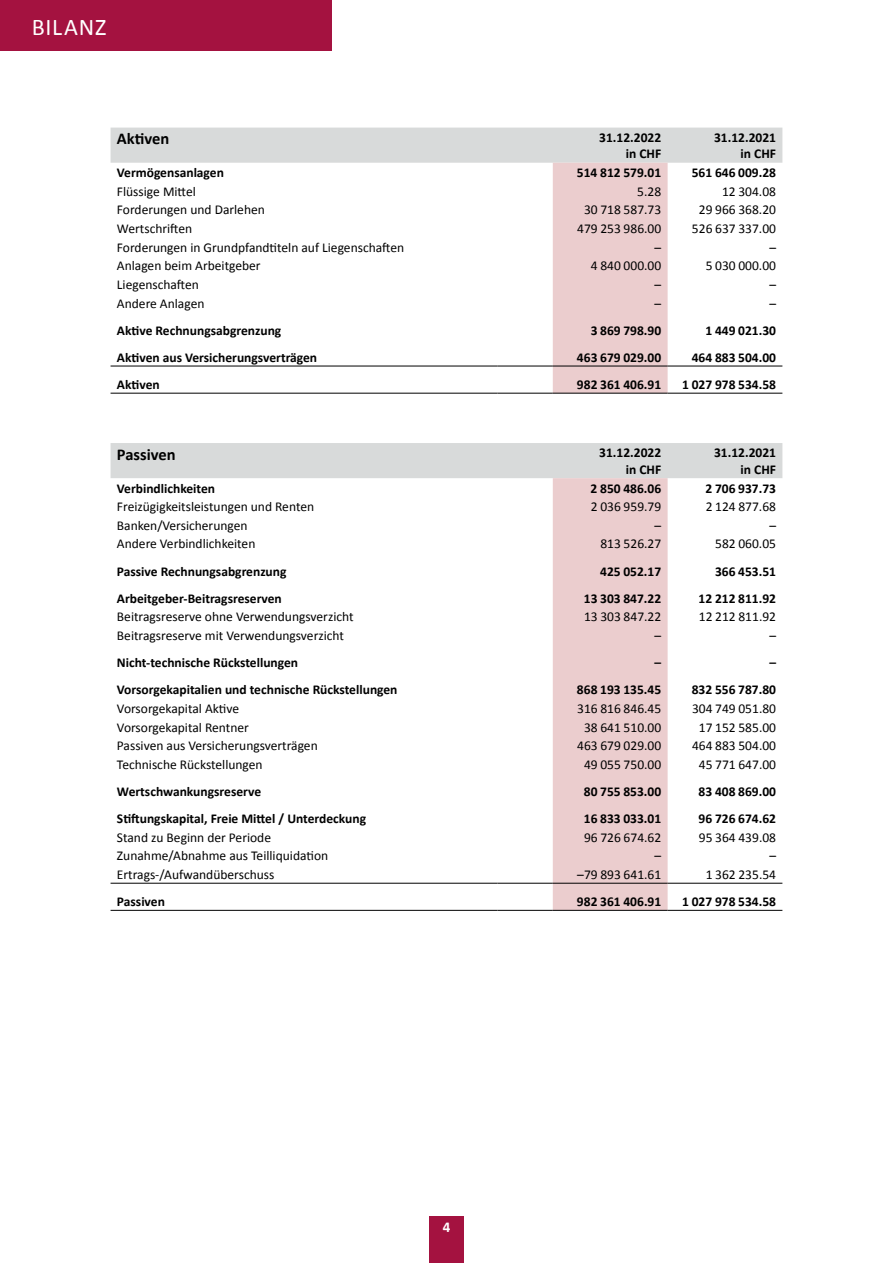
<style>
.page{position:relative;width:893px;height:1263px;background:#fff}
.page>*{position:absolute;margin:0;border:0;box-sizing:border-box;transform-origin:0 0}
.Rubriktitel{font:24px "Calibri";letter-spacing:.03em;color:#fff}
.Tab_T1_in_Kopf{font:700 16.5px "Calibri";color:#000}
.t1{font:700 15px "Calibri";color:#fff}
.Tab_GT{font:13.5px "Calibri";color:#000}
.Tab_UT1_fett{font:700 13.5px "Calibri";color:#000}
.Tab_Zahl{font:13.5px "Calibri";color:#000}
.Tab_Zahl_fett{font:700 13.5px "Calibri";color:#000}
.Tab_Kopf{font:700 13.5px "Calibri";color:#000}
</style>
<div class="page">
<div style="left:429px;top:1216px;width:34px;height:47px;background:#a41240"></div>
<div style="left:0;top:0;width:332px;height:51px;background:#a41240"></div>
<svg style="left:111px;top:128px;width:671px;height:265px"></svg>
<hr style="left:553px;top:366px;width:115px;height:1px;background:#000">
<hr style="left:668px;top:366px;width:114px;height:1px;background:#000">
<hr style="left:553px;top:393px;width:115px;height:1px;background:#000">
<hr style="left:668px;top:393px;width:114px;height:1px;background:#000">
<hr style="left:497px;top:393px;width:56px;height:1px;background:#000">
<hr style="left:111px;top:393px;width:386px;height:1px;background:#000">
<hr style="left:497px;top:366px;width:56px;height:1px;background:#000">
<hr style="left:111px;top:366px;width:386px;height:1px;background:#000">
<div style="left:111px;top:443px;width:671px;height:35px;background:#d8dada"></div>
<div style="left:553px;top:478px;width:115px;height:432px;background:#ebcdce"></div>
<hr style="left:553px;top:883px;width:115px;height:1px;background:#000">
<hr style="left:668px;top:883px;width:114px;height:1px;background:#000">
<hr style="left:553px;top:910px;width:115px;height:1px;background:#000">
<hr style="left:668px;top:910px;width:114px;height:1px;background:#000">
<hr style="left:497px;top:883px;width:56px;height:1px;background:#000">
<hr style="left:497px;top:910px;width:56px;height:1px;background:#000">
<hr style="left:111px;top:883px;width:386px;height:1px;background:#000">
<hr style="left:111px;top:910px;width:386px;height:1px;background:#000">
<p class="Rubriktitel" style="left:32px;top:11px;width:76px">BILANZ</p>
<p class="Tab_T1_in_Kopf" style="left:117px;top:128px;width:54px">Aktiven</p>
<p class="Tab_Kopf" style="left:599px;top:129px;width:63px">31.12.2022</p>
<p class="Tab_Kopf" style="left:626px;top:145px;width:37px">in CHF</p>
<p class="Tab_Kopf" style="left:714px;top:129px;width:63px">31.12.2021</p>
<p class="Tab_Kopf" style="left:741px;top:145px;width:37px">in CHF</p>
<p class="Tab_UT1_fett" style="left:117px;top:164px;width:108px">Vermögensanlagen</p>
<p class="Tab_Zahl_fett" style="left:577px;top:164px;width:86px">514 812 579.01</p>
<p class="Tab_Zahl_fett" style="left:692px;top:164px;width:86px">561 646 009.28</p>
<p class="Tab_GT" style="left:117px;top:183px;width:80px">Flüssige Mittel</p>
<p class="Tab_Zahl" style="left:637px;top:183px;width:25px">5.28</p>
<p class="Tab_Zahl" style="left:722px;top:183px;width:56px">12 304.08</p>
<p class="Tab_GT" style="left:117px;top:201px;width:149px">Forderungen und Darlehen</p>
<p class="Tab_Zahl" style="left:584px;top:201px;width:79px">30 718 587.73</p>
<p class="Tab_Zahl" style="left:699px;top:201px;width:79px">29 966 368.20</p>
<p class="Tab_GT" style="left:117px;top:220px;width:77px">Wertschriften</p>
<p class="Tab_Zahl" style="left:577px;top:220px;width:86px">479 253 986.00</p>
<p class="Tab_Zahl" style="left:692px;top:220px;width:86px">526 637 337.00</p>
<p class="Tab_GT" style="left:117px;top:239px;width:289px">Forderungen in Grundpfandtiteln auf Liegenschaften</p>
<p class="Tab_Zahl" style="left:654px;top:239px;width:8px">–</p>
<p class="Tab_Zahl" style="left:769px;top:239px;width:8px">–</p>
<p class="Tab_GT" style="left:117px;top:257px;width:145px">Anlagen beim Arbeitgeber</p>
<p class="Tab_Zahl" style="left:591px;top:257px;width:72px">4 840 000.00</p>
<p class="Tab_Zahl" style="left:706px;top:257px;width:72px">5 030 000.00</p>
<p class="Tab_GT" style="left:117px;top:276px;width:83px">Liegenschaften</p>
<p class="Tab_Zahl" style="left:654px;top:276px;width:8px">–</p>
<p class="Tab_Zahl" style="left:769px;top:276px;width:8px">–</p>
<p class="Tab_GT" style="left:117px;top:294px;width:89px">Andere Anlagen</p>
<p class="Tab_Zahl" style="left:654px;top:294px;width:8px">–</p>
<p class="Tab_Zahl" style="left:769px;top:294px;width:8px">–</p>
<p class="Tab_UT1_fett" style="left:117px;top:321px;width:166px">Aktive Rechnungsabgrenzung</p>
<p class="Tab_Zahl_fett" style="left:591px;top:321px;width:72px">3 869 798.90</p>
<p class="Tab_Zahl_fett" style="left:705px;top:321px;width:72px">1 449 021.30</p>
<p class="Tab_UT1_fett" style="left:117px;top:349px;width:202px">Aktiven aus Versicherungsverträgen</p>
<p class="Tab_Zahl_fett" style="left:577px;top:349px;width:86px">463 679 029.00</p>
<p class="Tab_Zahl_fett" style="left:692px;top:349px;width:86px">464 883 504.00</p>
<p class="Tab_UT1_fett" style="left:117px;top:376px;width:44px">Aktiven</p>
<p class="Tab_Zahl_fett" style="left:577px;top:376px;width:86px">982 361 406.91</p>
<p class="Tab_Zahl_fett" style="left:682px;top:376px;width:95px">1 027 978 534.58</p>
<p class="Tab_T1_in_Kopf" style="left:117px;top:444px;width:60px">Passiven</p>
<p class="Tab_Kopf" style="left:599px;top:444px;width:63px">31.12.2022</p>
<p class="Tab_Kopf" style="left:626px;top:461px;width:37px">in CHF</p>
<p class="Tab_Kopf" style="left:714px;top:444px;width:63px">31.12.2021</p>
<p class="Tab_Kopf" style="left:741px;top:461px;width:37px">in CHF</p>
<p class="Tab_UT1_fett" style="left:117px;top:479px;width:100px">Verbindlichkeiten</p>
<p class="Tab_Zahl_fett" style="left:591px;top:479px;width:72px">2 850 486.06</p>
<p class="Tab_Zahl_fett" style="left:705px;top:479px;width:72px">2 706 937.73</p>
<p class="Tab_GT" style="left:117px;top:498px;width:199px">Freizügigkeitsleistungen und Renten</p>
<p class="Tab_Zahl" style="left:591px;top:498px;width:72px">2 036 959.79</p>
<p class="Tab_Zahl" style="left:706px;top:498px;width:72px">2 124 877.68</p>
<p class="Tab_GT" style="left:117px;top:517px;width:132px">Banken/Versicherungen</p>
<p class="Tab_Zahl" style="left:654px;top:517px;width:8px">–</p>
<p class="Tab_Zahl" style="left:769px;top:517px;width:8px">–</p>
<p class="Tab_GT" style="left:117px;top:535px;width:140px">Andere Verbindlichkeiten</p>
<p class="Tab_Zahl" style="left:600px;top:535px;width:62px">813 526.27</p>
<p class="Tab_Zahl" style="left:715px;top:535px;width:62px">582 060.05</p>
<p class="Tab_UT1_fett" style="left:117px;top:562px;width:171px">Passive Rechnungsabgrenzung</p>
<p class="Tab_Zahl_fett" style="left:600px;top:562px;width:63px">425 052.17</p>
<p class="Tab_Zahl_fett" style="left:715px;top:562px;width:63px">366 453.51</p>
<p class="Tab_UT1_fett" style="left:117px;top:590px;width:166px">Arbeitgeber-Beitragsreserven</p>
<p class="Tab_Zahl_fett" style="left:584px;top:590px;width:79px">13 303 847.22</p>
<p class="Tab_Zahl_fett" style="left:699px;top:590px;width:79px">12 212 811.92</p>
<p class="Tab_GT" style="left:117px;top:608px;width:238px">Beitragsreserve ohne Verwendungsverzicht</p>
<p class="Tab_Zahl" style="left:584px;top:608px;width:79px">13 303 847.22</p>
<p class="Tab_Zahl" style="left:699px;top:608px;width:79px">12 212 811.92</p>
<p class="Tab_GT" style="left:117px;top:627px;width:229px">Beitragsreserve mit Verwendungsverzicht</p>
<p class="Tab_Zahl" style="left:654px;top:627px;width:8px">–</p>
<p class="Tab_Zahl" style="left:769px;top:627px;width:8px">–</p>
<p class="Tab_UT1_fett" style="left:117px;top:654px;width:183px">Nicht-technische Rückstellungen</p>
<p class="Tab_Zahl_fett" style="left:654px;top:654px;width:8px">–</p>
<p class="Tab_Zahl_fett" style="left:769px;top:654px;width:8px">–</p>
<p class="Tab_UT1_fett" style="left:117px;top:681px;width:282px">Vorsorgekapitalien und technische Rückstellungen</p>
<p class="Tab_Zahl_fett" style="left:577px;top:681px;width:86px">868 193 135.45</p>
<p class="Tab_Zahl_fett" style="left:692px;top:681px;width:86px">832 556 787.80</p>
<p class="Tab_GT" style="left:117px;top:700px;width:124px">Vorsorgekapital Aktive</p>
<p class="Tab_Zahl" style="left:577px;top:700px;width:86px">316 816 846.45</p>
<p class="Tab_Zahl" style="left:692px;top:700px;width:86px">304 749 051.80</p>
<p class="Tab_GT" style="left:117px;top:718px;width:133px">Vorsorgekapital Rentner</p>
<p class="Tab_Zahl" style="left:584px;top:718px;width:79px">38 641 510.00</p>
<p class="Tab_Zahl" style="left:699px;top:718px;width:79px">17 152 585.00</p>
<p class="Tab_GT" style="left:117px;top:737px;width:202px">Passiven aus Versicherungsverträgen</p>
<p class="Tab_Zahl" style="left:577px;top:737px;width:86px">463 679 029.00</p>
<p class="Tab_Zahl" style="left:692px;top:737px;width:86px">464 883 504.00</p>
<p class="Tab_GT" style="left:117px;top:756px;width:147px">Technische Rückstellungen</p>
<p class="Tab_Zahl" style="left:584px;top:756px;width:79px">49 055 750.00</p>
<p class="Tab_Zahl" style="left:699px;top:756px;width:79px">45 771 647.00</p>
<p class="Tab_UT1_fett" style="left:117px;top:783px;width:146px">Wertschwankungsreserve</p>
<p class="Tab_Zahl_fett" style="left:584px;top:783px;width:79px">80 755 853.00</p>
<p class="Tab_Zahl_fett" style="left:699px;top:783px;width:79px">83 408 869.00</p>
<p class="Tab_UT1_fett" style="left:117px;top:810px;width:251px">Stiftungskapital, Freie Mittel / Unterdeckung</p>
<p class="Tab_Zahl_fett" style="left:584px;top:810px;width:79px">16 833 033.01</p>
<p class="Tab_Zahl_fett" style="left:699px;top:810px;width:79px">96 726 674.62</p>
<p class="Tab_GT" style="left:117px;top:829px;width:156px">Stand zu Beginn der Periode</p>
<p class="Tab_Zahl" style="left:584px;top:829px;width:79px">96 726 674.62</p>
<p class="Tab_Zahl" style="left:699px;top:829px;width:79px">95 364 439.08</p>
<p class="Tab_GT" style="left:117px;top:847px;width:213px">Zunahme/Abnahme aus Teilliquidation</p>
<p class="Tab_Zahl" style="left:654px;top:847px;width:8px">–</p>
<p class="Tab_Zahl" style="left:769px;top:847px;width:8px">–</p>
<p class="Tab_GT" style="left:117px;top:866px;width:159px">Ertrags-/Aufwandüberschuss</p>
<p class="Tab_Zahl" style="left:577px;top:866px;width:85px">–79 893 641.61</p>
<p class="Tab_Zahl" style="left:706px;top:866px;width:72px">1 362 235.54</p>
<p class="Tab_UT1_fett" style="left:117px;top:893px;width:49px">Passiven</p>
<p class="Tab_Zahl_fett" style="left:577px;top:893px;width:86px">982 361 406.91</p>
<p class="Tab_Zahl_fett" style="left:682px;top:893px;width:95px">1 027 978 534.58</p>
<p class="t1" style="left:443px;top:1217px;width:9px">4</p>
</div>
